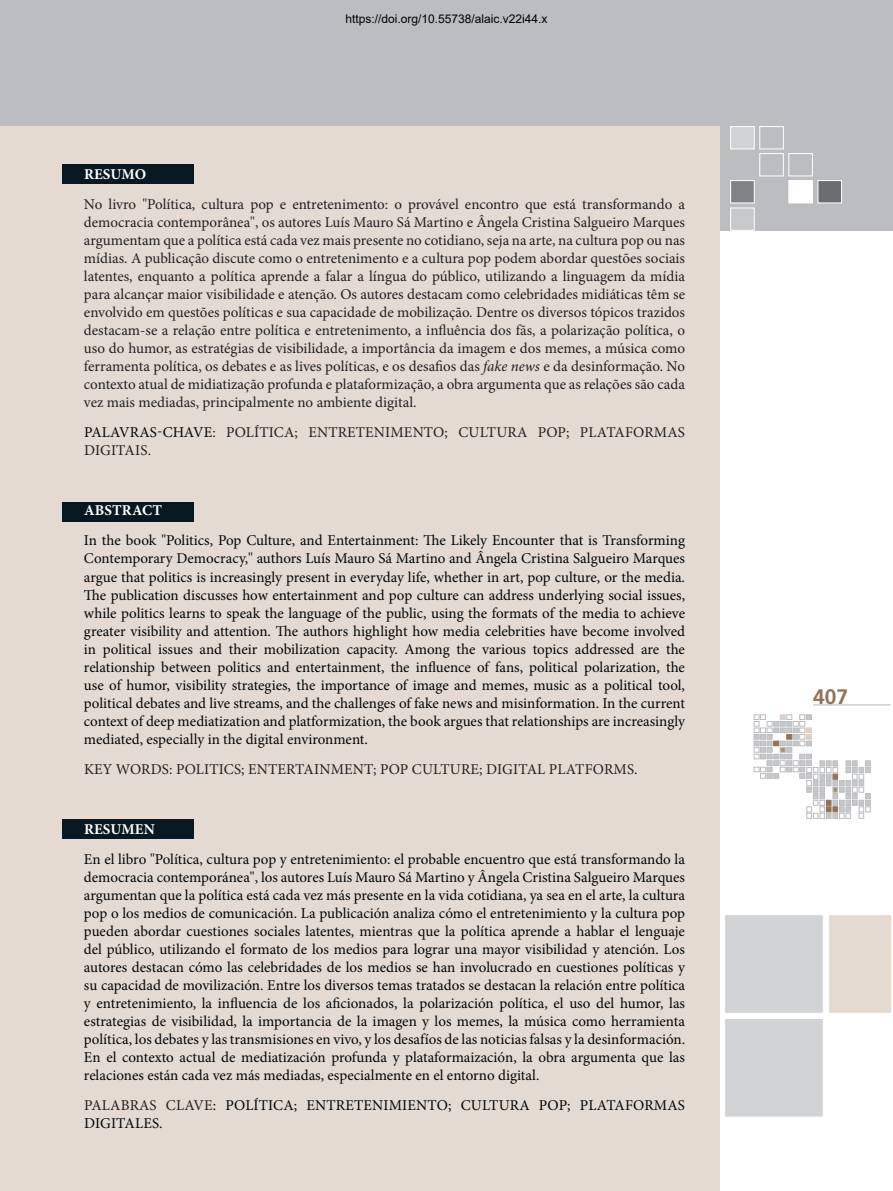
<style>
.page{position:relative;width:893px;height:1191px;background:#fff}
.page>*{position:absolute;margin:0;border:0;box-sizing:border-box;transform-origin:0 0}
.t1{font:700 21px "Frutiger";color:#927358}
.t2{font:15px/18px "Minion Pro";color:#030508;text-align:justify}
.t3{font:15px/18px "Minion Pro";letter-spacing:.01em;color:#231f20;text-align:justify}
.t4{font:700 15px "Minion Pro";letter-spacing:.01em;color:#fff}
.t5{font:12px "Arial";color:#000}
.s1{font-style:italic}
.s2{color:#030508}
.s3{color:#231f20}
</style>
<div class="page">
<svg style="left:754px;top:714px;width:116px;height:104px"></svg>
<hr style="left:813px;top:704px;width:77px;height:1px;background:#b2b3b7">
<div style="left:0;top:0;width:892px;height:230px;background:#bcbdc0"></div>
<div style="left:724px;top:914px;width:100px;height:99px;background:#d1d2d4;border:1px solid #fff"></div>
<div style="left:828px;top:914px;width:64px;height:99px;background:#e4dad1;border:1px solid #fff"></div>
<div style="left:730px;top:180px;width:24px;height:23px;background:#808285;border:1px solid #fff"></div>
<div style="left:789px;top:180px;width:24px;height:23px;background:#fff"></div>
<div style="left:818px;top:180px;width:24px;height:23px;background:#6c6d70;border:1px solid #fff"></div>
<div style="left:759px;top:153px;width:24px;height:23px;border:1px solid #fff"></div>
<div style="left:789px;top:153px;width:24px;height:23px;border:1px solid #fff"></div>
<div style="left:730px;top:126px;width:24px;height:23px;background:#d1d2d4;border:1px solid #fff"></div>
<div style="left:759px;top:126px;width:24px;height:23px;border:1px solid #fff"></div>
<div style="left:730px;top:208px;width:24px;height:22px;background:#c7c8ca;border:1px solid #fff"></div>
<div style="left:724px;top:1018px;width:100px;height:99px;background:#d1d2d4;border:1px solid #fff"></div>
<div style="left:0;top:126px;width:719px;height:1065px;background:#e4dad1"></div>
<div style="left:63px;top:165px;width:131px;height:19px;background:#071822"></div>
<div style="left:63px;top:502px;width:131px;height:20px;background:#071822"></div>
<div style="left:63px;top:819px;width:131px;height:19px;background:#071822"></div>
<p class="t5" style="left:345px;top:11px;width:204px">https://doi.org/10.55738/alaic.v22i44.x</p>
<p class="t4" style="left:84px;top:164px;width:64px">RESUMO</p>
<p class="t3" style="left:84px;top:196px;width:603px">No livro "Política, cultura pop e entretenimento: o provável encontro que está transformando a democracia contemporânea", os autores Luís Mauro Sá Martino e Ângela Cristina Salgueiro Marques argumentam que a política está cada vez mais presente no cotidiano, seja na arte, na cultura pop ou nas mídias. A publicação discute como o entretenimento e a cultura pop podem abordar questões sociais latentes, enquanto a política aprende a falar a língua do público, utilizando a linguagem da mídia para alcançar maior visibilidade e atenção. Os autores destacam como celebridades midiáticas têm se envolvido em questões políticas e sua capacidade de mobilização. Dentre os diversos tópicos trazidos destacam-se a relação entre política e entretenimento, a influência dos fãs, a polarização política, o uso do humor, as estratégias de visibilidade, a importância da imagem e dos memes, a música como ferramenta política, os debates e as lives políticas, e os desafios das <span class="s1">fake news</span> e da desinformação. No contexto atual de midiatização profunda e plataformização, a obra argumenta que as relações são cada vez mais mediadas, principalmente no ambiente digital.</p>
<p class="t3" style="left:84px;top:424px;width:602px"><span class="s2">PALAVRAS-CHAVE</span>: POLÍTICA; ENTRETENIMENTO; CULTURA POP; PLATAFORMAS<br>DIGITAIS.</p>
<p class="t4" style="left:84px;top:500px;width:80px">ABSTRACT</p>
<p class="t2" style="left:84px;top:532px;width:603px">In the book "Politics, Pop Culture, and Entertainment: The Likely Encounter that is Transforming Contemporary Democracy," authors Luís Mauro Sá Martino and Ângela Cristina Salgueiro Marques argue that politics is increasingly present in everyday life, whether in art, pop culture, or the media.<br>The publication discusses how entertainment and pop culture can address underlying social issues, while politics learns to speak the language of the public, using the formats of the media to achieve greater visibility and attention. The authors highlight how media celebrities have become involved in political issues and their mobilization capacity. Among the various topics addressed are the relationship between politics and entertainment, the influence of fans, political polarization, the use of humor, visibility strategies, the importance of image and memes, music as a political tool, political debates and live streams, and the challenges of fake news and misinformation. In the current context of deep mediatization and platformization, the book argues that relationships are increasingly mediated, especially in the digital environment.</p>
<p class="t3" style="left:84px;top:760px;width:555px">KEY WORDS: POLITICS; ENTERTAINMENT; POP CULTURE; DIGITAL PLATFORMS.</p>
<p class="t4" style="left:84px;top:818px;width:72px">RESUMEN</p>
<p class="t2" style="left:84px;top:850px;width:603px">En el libro "Política, cultura pop y entretenimiento: el probable encuentro que está transformando la democracia contemporánea", los autores Luís Mauro Sá Martino y Ângela Cristina Salgueiro Marques argumentan que la política está cada vez más presente en la vida cotidiana, ya sea en el arte, la cultura pop o los medios de comunicación. La publicación analiza cómo el entretenimiento y la cultura pop pueden abordar cuestiones sociales latentes, mientras que la política aprende a hablar el lenguaje del público, utilizando el formato de los medios para lograr una mayor visibilidad y atención. Los autores destacan cómo las celebridades de los medios se han involucrado en cuestiones políticas y su capacidad de movilización. Entre los diversos temas tratados se destacan la relación entre política y entretenimiento, la influencia de los aficionados, la polarización política, el uso del humor, las estrategias de visibilidad, la importancia de la imagen y los memes, la música como herramienta política, los debates y las transmisiones en vivo, y los desafíos de las noticias falsas y la desinformación.<br>En el contexto actual de mediatización profunda y plataformaización, la obra argumenta que las relaciones están cada vez más mediadas, especialmente en el entorno digital.</p>
<p class="t2" style="left:84px;top:1096px;width:602px"><span class="s3">PALABRAS CLAVE</span>: POLÍTICA; ENTRETENIMIENTO; CULTURA POP; PLATAFORMAS<br>DIGITALES.</p>
<h1 class="t1" style="left:813px;top:684px;width:37px">407</h1>
</div>
